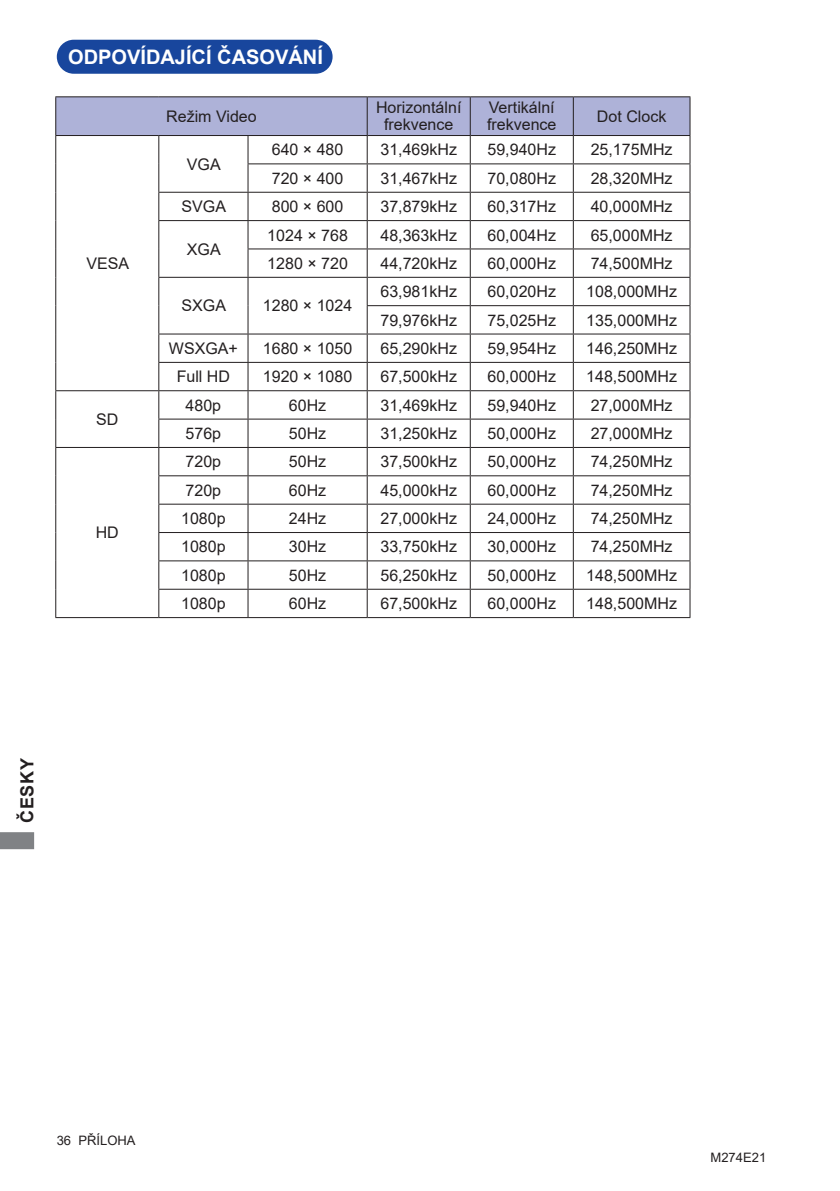
<style>
.page{position:relative;width:840px;height:1191px;background:#fff}
.page>*{position:absolute;margin:0;border:0;box-sizing:border-box;transform-origin:0 0}
.t1{font:700 20px "Arial";color:#fff}
.t2{font:700 18px "Arial";letter-spacing:.035em;color:#231f20}
.t3{font:16px/17px "Arial";color:#231f20;text-align:center}
.t4{font:13px "Arial";color:#231f20}
</style>
<div class="page">
<svg style="left:0;top:832px;width:34px;height:17px"></svg>
<div style="left:58px;top:41px;width:273px;height:32px;background:#18469d;border-radius:16px"></div>
<div style="left:57px;top:40px;width:275px;height:34px;border:2px solid #18469d;border-radius:16px"></div>
<hr style="left:55px;top:96px;width:104px;height:1px;background:#231f20">
<hr style="left:159px;top:96px;width:89px;height:1px;background:#231f20">
<hr style="left:248px;top:96px;width:119px;height:1px;background:#231f20">
<hr style="left:367px;top:96px;width:103px;height:1px;background:#231f20">
<hr style="left:470px;top:96px;width:103px;height:1px;background:#231f20">
<hr style="left:573px;top:96px;width:117px;height:1px;background:#231f20">
<svg style="left:55px;top:97px;width:635px;height:520px"></svg>
<hr style="left:55px;top:617px;width:104px;height:1px;background:#231f20">
<hr style="left:159px;top:617px;width:89px;height:1px;background:#231f20">
<hr style="left:248px;top:617px;width:119px;height:1px;background:#231f20">
<hr style="left:367px;top:617px;width:103px;height:1px;background:#231f20">
<hr style="left:470px;top:617px;width:103px;height:1px;background:#231f20">
<hr style="left:573px;top:617px;width:117px;height:1px;background:#231f20">
<p class="t1" style="left:68px;top:43px;width:256px">ODPOVÍDAJÍCÍ ČASOVÁNÍ</p>
<p class="t3" style="left:166px;top:108px;width:92px">Režim Video</p>
<p class="t3" style="left:376px;top:99px;width:87px">Horizontální frekvence</p>
<p class="t3" style="left:487px;top:99px;width:71px;text-align:left">Vertikální frekvence</p>
<p class="t3" style="left:596px;top:108px;width:71px">Dot Clock</p>
<p class="t3" style="left:86px;top:255px;width:44px">VESA</p>
<p class="t3" style="left:96px;top:410px;width:24px">SD</p>
<p class="t3" style="left:96px;top:524px;width:25px">HD</p>
<p class="t3" style="left:187px;top:155px;width:35px">VGA</p>
<p class="t3" style="left:271px;top:141px;width:73px">640 × 480</p>
<p class="t3" style="left:380px;top:141px;width:78px">31,469kHz</p>
<p class="t3" style="left:487px;top:141px;width:70px">59,940Hz</p>
<p class="t3" style="left:590px;top:141px;width:83px">25,175MHz</p>
<p class="t3" style="left:271px;top:170px;width:73px">720 × 400</p>
<p class="t3" style="left:380px;top:170px;width:78px">31,467kHz</p>
<p class="t3" style="left:487px;top:170px;width:70px">70,080Hz</p>
<p class="t3" style="left:590px;top:170px;width:83px">28,320MHz</p>
<p class="t3" style="left:181px;top:198px;width:46px">SVGA</p>
<p class="t3" style="left:271px;top:198px;width:73px">800 × 600</p>
<p class="t3" style="left:380px;top:198px;width:78px">37,879kHz</p>
<p class="t3" style="left:487px;top:198px;width:70px">60,317Hz</p>
<p class="t3" style="left:590px;top:198px;width:83px">40,000MHz</p>
<p class="t3" style="left:187px;top:240px;width:35px">XGA</p>
<p class="t3" style="left:267px;top:226px;width:82px">1024 × 768</p>
<p class="t3" style="left:380px;top:226px;width:78px">48,363kHz</p>
<p class="t3" style="left:487px;top:226px;width:70px">60,004Hz</p>
<p class="t3" style="left:590px;top:226px;width:83px">65,000MHz</p>
<p class="t3" style="left:267px;top:255px;width:82px">1280 × 720</p>
<p class="t3" style="left:380px;top:255px;width:78px">44,720kHz</p>
<p class="t3" style="left:487px;top:255px;width:70px">60,000Hz</p>
<p class="t3" style="left:590px;top:255px;width:83px">74,500MHz</p>
<p class="t3" style="left:181px;top:297px;width:46px">SXGA</p>
<p class="t3" style="left:263px;top:297px;width:91px">1280 × 1024</p>
<p class="t3" style="left:380px;top:283px;width:78px">63,981kHz</p>
<p class="t3" style="left:487px;top:283px;width:70px">60,020Hz</p>
<p class="t3" style="left:586px;top:283px;width:92px">108,000MHz</p>
<p class="t3" style="left:380px;top:311px;width:78px">79,976kHz</p>
<p class="t3" style="left:487px;top:311px;width:70px">75,025Hz</p>
<p class="t3" style="left:586px;top:311px;width:92px">135,000MHz</p>
<p class="t3" style="left:169px;top:340px;width:70px">WSXGA+</p>
<p class="t3" style="left:263px;top:340px;width:91px">1680 × 1050</p>
<p class="t3" style="left:380px;top:340px;width:78px">65,290kHz</p>
<p class="t3" style="left:487px;top:340px;width:70px">59,954Hz</p>
<p class="t3" style="left:586px;top:340px;width:92px">146,250MHz</p>
<p class="t3" style="left:177px;top:368px;width:55px">Full HD</p>
<p class="t3" style="left:263px;top:368px;width:91px">1920 × 1080</p>
<p class="t3" style="left:380px;top:368px;width:78px">67,500kHz</p>
<p class="t3" style="left:487px;top:368px;width:70px">60,000Hz</p>
<p class="t3" style="left:586px;top:368px;width:92px">148,500MHz</p>
<p class="t3" style="left:185px;top:396px;width:37px">480p</p>
<p class="t3" style="left:289px;top:396px;width:39px">60Hz</p>
<p class="t3" style="left:380px;top:396px;width:78px">31,469kHz</p>
<p class="t3" style="left:487px;top:396px;width:70px">59,940Hz</p>
<p class="t3" style="left:590px;top:396px;width:83px">27,000MHz</p>
<p class="t3" style="left:185px;top:425px;width:37px">576p</p>
<p class="t3" style="left:289px;top:425px;width:39px">50Hz</p>
<p class="t3" style="left:380px;top:425px;width:78px">31,250kHz</p>
<p class="t3" style="left:487px;top:425px;width:70px">50,000Hz</p>
<p class="t3" style="left:590px;top:425px;width:83px">27,000MHz</p>
<p class="t3" style="left:185px;top:453px;width:37px">720p</p>
<p class="t3" style="left:289px;top:453px;width:39px">50Hz</p>
<p class="t3" style="left:380px;top:453px;width:78px">37,500kHz</p>
<p class="t3" style="left:487px;top:453px;width:70px">50,000Hz</p>
<p class="t3" style="left:590px;top:453px;width:83px">74,250MHz</p>
<p class="t3" style="left:185px;top:481px;width:37px">720p</p>
<p class="t3" style="left:289px;top:481px;width:39px">60Hz</p>
<p class="t3" style="left:380px;top:481px;width:78px">45,000kHz</p>
<p class="t3" style="left:487px;top:481px;width:70px">60,000Hz</p>
<p class="t3" style="left:590px;top:481px;width:83px">74,250MHz</p>
<p class="t3" style="left:181px;top:510px;width:46px">1080p</p>
<p class="t3" style="left:289px;top:510px;width:39px">24Hz</p>
<p class="t3" style="left:380px;top:510px;width:78px">27,000kHz</p>
<p class="t3" style="left:487px;top:510px;width:70px">24,000Hz</p>
<p class="t3" style="left:590px;top:510px;width:83px">74,250MHz</p>
<p class="t3" style="left:181px;top:538px;width:46px">1080p</p>
<p class="t3" style="left:289px;top:538px;width:39px">30Hz</p>
<p class="t3" style="left:380px;top:538px;width:78px">33,750kHz</p>
<p class="t3" style="left:487px;top:538px;width:70px">30,000Hz</p>
<p class="t3" style="left:590px;top:538px;width:83px">74,250MHz</p>
<p class="t3" style="left:181px;top:566px;width:46px">1080p</p>
<p class="t3" style="left:289px;top:566px;width:39px">50Hz</p>
<p class="t3" style="left:380px;top:566px;width:78px">56,250kHz</p>
<p class="t3" style="left:487px;top:566px;width:70px">50,000Hz</p>
<p class="t3" style="left:586px;top:566px;width:92px">148,500MHz</p>
<p class="t3" style="left:181px;top:595px;width:46px">1080p</p>
<p class="t3" style="left:289px;top:595px;width:39px">60Hz</p>
<p class="t3" style="left:380px;top:595px;width:78px">67,500kHz</p>
<p class="t3" style="left:487px;top:595px;width:70px">60,000Hz</p>
<p class="t3" style="left:586px;top:595px;width:92px">148,500MHz</p>
<p class="t2" style="left:14px;top:822px;width:66px;rotate:-90deg">ČESKY</p>
<p class="t4" style="left:57px;top:1131px;width:80px">36 PŘÍLOHA</p>
<p class="t4" style="left:710px;top:1148px;width:57px">M274E21</p>
</div>
